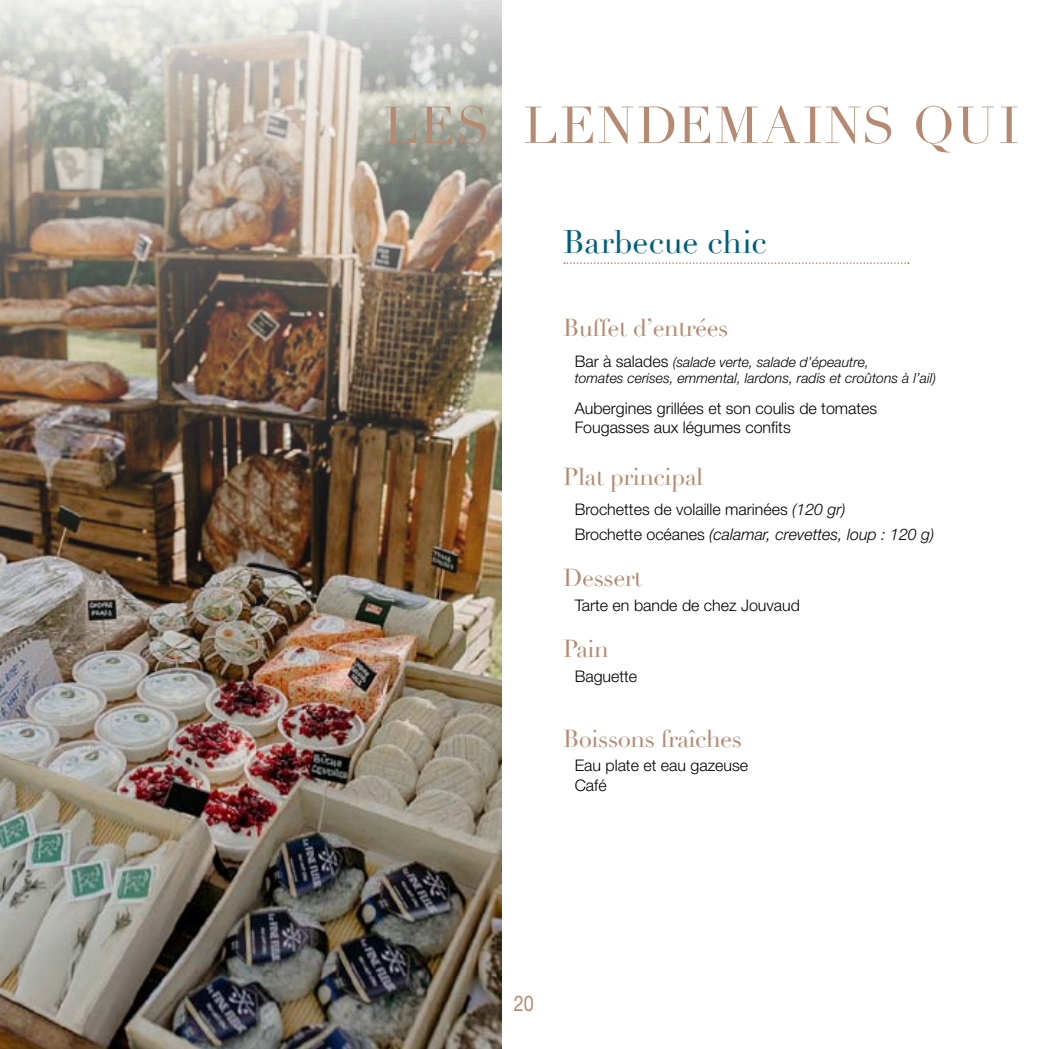
<style>
.page{position:relative;width:1049px;height:1049px;background:#fff}
.page>*{position:absolute;margin:0;border:0;box-sizing:border-box;transform-origin:0 0}
.t1{font:50.8px "Didot";letter-spacing:.03em;color:#b68a72}
.t2{font:32px "Didot";letter-spacing:-.005em;color:#005e80}
.t3{font:24px "Didot";letter-spacing:-.02em;color:#b68a72}
.t4{font:21.6px "Helvetica Neue";color:#b68a72;scale:.83 1}
.t5{font:300 16px/19.2px "Helvetica Neue";color:#000}
.t6{font:italic 300 14px/16.8px "Helvetica Neue";color:#000}
.s1{font-style:normal;font-size:16px}
.s2{font-style:italic}
</style>
<div class="page">
<img style="left:0;top:0;width:502px;height:1049px">
<svg style="left:564px;top:262px;width:345px;height:2px"></svg>
<h1 class="t1" style="left:383px;top:95px;width:637px">Les lendemains qu i</h1>
<h2 class="t2" style="left:563px;top:222px;width:205px">Barbecue chic</h2>
<h3 class="t3" style="left:563px;top:313px;width:167px">Buffet d’entrées</h3>
<p class="t6" style="left:575px;top:353px;width:363px"><span class="s1">Bar à salades</span> (salade verte, salade d’épeautre,<br>tomates cerises, emmental, lardons, radis et croûtons à l’ail)</p>
<p class="t5" style="left:575px;top:398px;width:304px">Aubergines grillées et son coulis de tomates<br>Fougasses aux légumes confits</p>
<h3 class="t3" style="left:563px;top:462px;width:141px">Plat principal</h3>
<p class="t5" style="left:575px;top:497px;width:361px;line-height:24.8px">Brochettes de volaille marinées <span class="s2">(120 gr)<br></span>Brochette océanes <span class="s2">(calamar, crevettes, loup : 120 g)</span></p>
<h3 class="t3" style="left:563px;top:563px;width:81px">Dessert</h3>
<p class="t5" style="left:575px;top:595px;width:227px">Tarte en bande de chez Jouvaud</p>
<h3 class="t3" style="left:563px;top:634px;width:47px">Pain</h3>
<p class="t5" style="left:575px;top:666px;width:64px">Baguette</p>
<h3 class="t3" style="left:563px;top:724px;width:180px">Boissons fraîches</h3>
<p class="t5" style="left:575px;top:756px;width:175px">Eau plate et eau gazeuse<br>Café</p>
<h3 class="t4" style="left:514px;top:990px;width:26px">20</h3>
</div>
